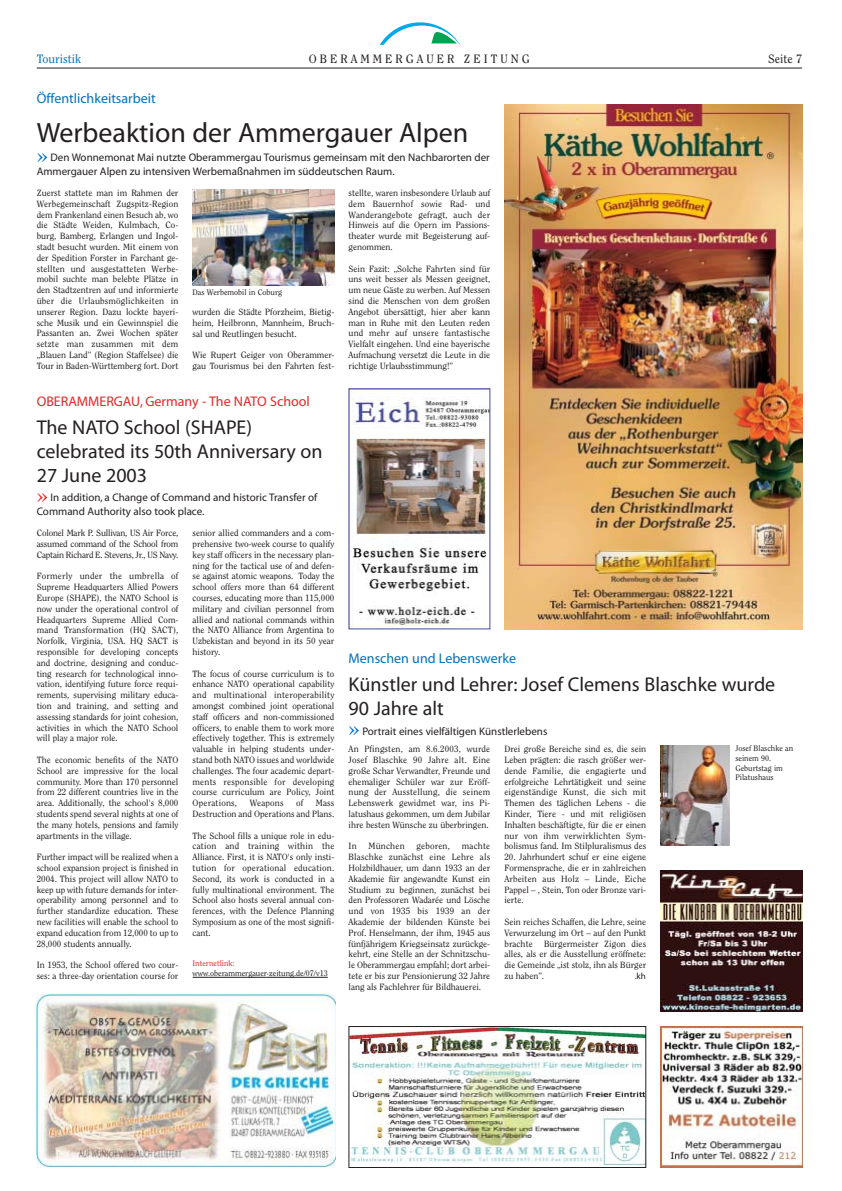
<style>
.page{position:relative;width:842px;height:1191px;background:#fff}
.page>*{position:absolute;margin:0;border:0;box-sizing:border-box;transform-origin:0 0}
.t1{font:28px "Myriad";color:#231f20}
.t2{font:20px/24px "Myriad";color:#231f20}
.t3{font:14px "Myriad";color:#0071bc}
.t4{font:14px "Myriad";color:#e62627}
.t5{font:12px "Clearface";letter-spacing:.25em;color:#231f20}
.t6{font:12px "Clearface";color:#0071bc}
.t7{font:11px/13.5px "Myriad";color:#231f20}
.t8{font:9px/10.8px "Clearface";color:#231f20;text-align:justify}
.t9{font:9px "Clearface";letter-spacing:.02em;color:#231f20}
.t10{font:9px "Myriad";color:#231f20}
.t11{font:8px/9.6px "Clearface";color:#231f20}
.t12{font:8px "Clearface";color:#e62627}
.s1{font-family:"Clearface";font-size:23px;color:#0071bc}
.s2{font-family:"Clearface";font-size:23px;color:#e62627}
</style>
<div class="page">
<hr style="left:37px;top:68px;width:765px;height:1px;background:#231f20">
<svg style="left:380px;top:22px;width:80px;height:23px"></svg>
<img style="left:37px;top:995px;width:299px;height:172px">
<img style="left:193px;top:189px;width:141px;height:97px">
<svg style="left:193px;top:977px;width:15px;height:1px"></svg>
<hr style="left:208px;top:977px;width:59px;height:1px;background:#231f20">
<hr style="left:267px;top:977px;width:61px;height:1px;background:#231f20">
<img style="left:660px;top:746px;width:70px;height:100px">
<img style="left:504px;top:105px;width:298px;height:524px">
<img style="left:351px;top:1028px;width:293px;height:138px">
<div style="left:349px;top:1026px;width:297px;height:142px;border:1px solid #231f20"></div>
<img style="left:351px;top:390px;width:137px;height:236px">
<img style="left:660px;top:1026px;width:142px;height:142px">
<img style="left:660px;top:870px;width:142px;height:142px">
<h3 class="t6" style="left:37px;top:54px;width:46px">Touristik</h3>
<h3 class="t5" style="left:309px;top:54px;width:222px">OBERAMMERGAUER ZEITUNG</h3>
<h3 class="t5" style="left:768px;top:54px;width:35px">Seite 7</h3>
<h3 class="t3" style="left:37px;top:94px;width:121px">Öffentlichkeitsarbeit</h3>
<h1 class="t1" style="left:37px;top:122px;width:433px">Werbeaktion der Ammergauer Alpen</h1>
<p class="t7" style="left:37px;top:152px;width:455px"><span class="s1">»</span> Den Wonnemonat Mai nutzte Oberammergau Tourismus gemeinsam mit den Nachbarorten der<br>Ammergauer Alpen zu intensiven Werbemaßnahmen im süddeutschen Raum.</p>
<p class="t8" style="left:37px;top:188px;width:143px">Zuerst stattete man im Rahmen der Werbegemeinschaft Zugspitz-Region dem Frankenland einen Besuch ab, wo die Städte Weiden, Kulmbach, Co&shy;burg, Bamberg, Erlangen und Ingol&shy;stadt besucht wurden. Mit einem von der Spedition Forster in Farchant ge&shy;stellten und ausgestatteten Werbe&shy;mobil suchte man belebte Plätze in den Stadtzentren auf und informierte über die Urlaubsmöglichkeiten in unserer Region. Dazu lockte bayeri&shy;sche Musik und ein Gewinnspiel die Passanten an. Zwei Wochen später setzte man zusammen mit dem „Blauen Land” (Region Staffelsee) die Tour in Baden-Württemberg fort. Dort</p>
<p class="t8" style="left:349px;top:188px;width:143px">stellte, waren insbesondere Urlaub auf dem Bauernhof sowie Rad- und Wanderangebote gefragt, auch der Hinweis auf die Opern im Passions&shy;theater wurde mit Begeisterung auf&shy;genommen.</p>
<p class="t8" style="left:349px;top:264px;width:143px">Sein Fazit: „Solche Fahrten sind für uns weit besser als Messen geeignet, um neue Gäste zu werben. Auf Messen sind die Menschen von dem großen Angebot übersättigt, hier aber kann man in Ruhe mit den Leuten reden und mehr auf unsere fantastische Vielfalt eingehen. Und eine bayerische Aufmachung versetzt die Leute in die richtige Urlaubsstimmung!”</p>
<p class="t11" style="left:193px;top:288px;width:91px">Das Werbemobil in Coburg</p>
<p class="t8" style="left:193px;top:307px;width:143px">wurden die Städte Pforzheim, Bietig&shy;heim, Heilbronn, Mannheim, Bruch&shy;sal und Reutlingen besucht.</p>
<p class="t8" style="left:193px;top:350px;width:143px">Wie Rupert Geiger von Oberammer&shy;gau Tourismus bei den Fahrten fest-</p>
<h3 class="t4" style="left:37px;top:396px;width:275px">OBERAMMERGAU, Germany - The NATO School</h3>
<h2 class="t2" style="left:37px;top:417px;width:287px">The NATO School (SHAPE) celebrated its 50th Anniversary on<br>27 June 2003</h2>
<p class="t7" style="left:37px;top:492px;width:282px"><span class="s2">»</span> In addition, a Change of Command and historic Transfer of<br>Command Authority also took place.</p>
<p class="t8" style="left:37px;top:528px;width:143px">Colonel Mark P. Sullivan, US Air Force, assumed command of the School from Captain Richard E. Stevens, Jr., US Navy.</p>
<p class="t8" style="left:37px;top:571px;width:143px">Formerly under the umbrella of Supreme Headquarters Allied Powers Europe (SHAPE), the NATO School is now under the operational control of Headquarters Supreme Allied Com&shy;mand Transformation (HQ SACT), Norfolk, Virginia, USA. HQ SACT is responsible for developing concepts and doctrine, designing and conduc&shy;ting research for technological inno&shy;vation, identifying future force requi&shy;rements, supervising military educa&shy;tion and training, and setting and assessing standards for joint cohesion, activities in which the NATO School will play a major role.</p>
<p class="t8" style="left:37px;top:755px;width:143px">The economic benefits of the NATO School are impressive for the local community. More than 170 personnel from 22 different countries live in the area. Additionally, the school's 8,000 students spend several nights at one of the many hotels, pensions and family apartments in the village.</p>
<p class="t8" style="left:37px;top:852px;width:143px">Further impact will be realized when a school expansion project is finished in 2004. This project will allow NATO to keep up with future demands for inter&shy;operability among personnel and to further standardize education. These new facilities will enable the school to expand education from 12,000 to up to 28,000 students annually.</p>
<p class="t8" style="left:37px;top:960px;width:143px">In 1953, the School offered two cour&shy;ses: a three-day orientation course for</p>
<p class="t8" style="left:193px;top:528px;width:143px">senior allied commanders and a com&shy;prehensive two-week course to qualify key staff officers in the necessary plan&shy;ning for the tactical use of and defen&shy;se against atomic weapons. Today the school offers more than 64 different courses, educating more than 115,000 military and civilian personnel from allied and national commands within the NATO Alliance from Argentina to Uzbekistan and beyond in its 50 year history.</p>
<p class="t8" style="left:193px;top:669px;width:143px">The focus of course curriculum is to enhance NATO operational capability and multinational interoperability amongst combined joint operational staff officers and non-commissioned officers, to enable them to work more effectively together. This is extremely valuable in helping students under&shy;stand both NATO issues and worldwide challenges. The four academic depart&shy;ments responsible for developing course curriculum are Policy, Joint Operations,</p>
<p class="t9" style="left:250px;top:799px;width:35px">Weapons</p>
<p class="t8" style="left:296px;top:798px;width:9px">of</p>
<p class="t8" style="left:193px;top:798px;width:143px;text-align:right">Mass<br>Destruction and Operations and Plans.</p>
<p class="t8" style="left:193px;top:831px;width:143px">The School fills a unique role in edu&shy;cation and training within the Alliance. First, it is NATO's only insti&shy;tution for operational education.<br>Second, its work is conducted in a fully multinational environment. The School also hosts several annual con&shy;ferences, with the Defence Planning Symposium as one of the most signifi&shy;cant.</p>
<p class="t12" style="left:193px;top:960px;width:43px">Internetlink:</p>
<p class="t11" style="left:193px;top:969px;width:137px">www.oberammergauer-zeitung.de/07/v13</p>
<h3 class="t3" style="left:349px;top:653px;width:169px">Menschen und Lebenswerke</h3>
<h2 class="t2" style="left:349px;top:674px;width:428px">Künstler und Lehrer: Josef Clemens Blaschke wurde<br>90 Jahre alt</h2>
<p class="t7" style="left:349px;top:725px;width:200px"><span class="s1">»</span> Portrait eines vielfältigen Künstlerlebens</p>
<p class="t11" style="left:735px;top:744px;width:59px">Josef Blaschke an seinem 90.<br>Geburtstag im<br>Pilatushaus</p>
<p class="t8" style="left:349px;top:744px;width:143px">An Pfingsten, am 8.6.2003, wurde Josef Blaschke 90 Jahre alt. Eine große Schar Verwandter, Freunde und ehemaliger Schüler war zur Eröff&shy;nung der Ausstellung, die seinem Lebenswerk gewidmet war, ins Pi&shy;latushaus gekommen, um dem Jubilar ihre besten Wünsche zu überbringen.</p>
<p class="t8" style="left:349px;top:842px;width:10px">In</p>
<p class="t9" style="left:369px;top:843px;width:38px">München</p>
<p class="t9" style="left:417px;top:843px;width:35px">geboren,</p>
<p class="t8" style="left:504px;top:744px;width:143px">Drei große Bereiche sind es, die sein Leben prägten: die rasch größer wer&shy;dende Familie, die engagierte und erfolgreiche Lehrtätigkeit und seine eigenständige Kunst, die sich mit Themen des täglichen Lebens - die Kinder, Tiere - und mit religiösen Inhalten beschäftigte, für die er einen nur von ihm verwirklichten Sym&shy;bolismus fand. Im Stilpluralismus des</p>
<p class="t8" style="left:504px;top:852px;width:143px">20. Jahrhundert schuf er eine eigene Formensprache, die er in zahlreichen Arbeiten aus Holz – Linde, Eiche Pappel – , Stein, Ton oder Bronze vari&shy;ierte.</p>
<p class="t8" style="left:504px;top:917px;width:143px">Sein reiches Schaffen, die Lehre, seine Verwurzelung im Ort – auf den Punkt brachte</p>
<p class="t8" style="left:349px;top:842px;width:143px;text-indent:113px">machte Blaschke zunächst eine Lehre als Holzbildhauer, um dann 1933 an der Akademie für angewandte Kunst ein Studium zu beginnen, zunächst bei den Professoren Wadarée und Lösche und von 1935 bis 1939 an der Akademie der bildenden Künste bei Prof. Henselmann, der ihm, 1945 aus fünfjährigem Kriegseinsatz zurückge&shy;kehrt, eine Stelle an der Schnitzschu&shy;le Oberammergau empfahl; dort arbei&shy;tete er bis zur Pensionierung 32 Jahre lang als Fachlehrer für Bildhauerei.</p>
<p class="t8" style="left:504px;top:939px;width:143px;text-indent:40px">Bürgermeister Zigon dies alles, als er die Ausstellung eröffnete: die Gemeinde „ist stolz, ihn als Bürger zu haben”.</p>
<p class="t10" style="left:635px;top:973px;width:13px">.kh</p>
</div>
